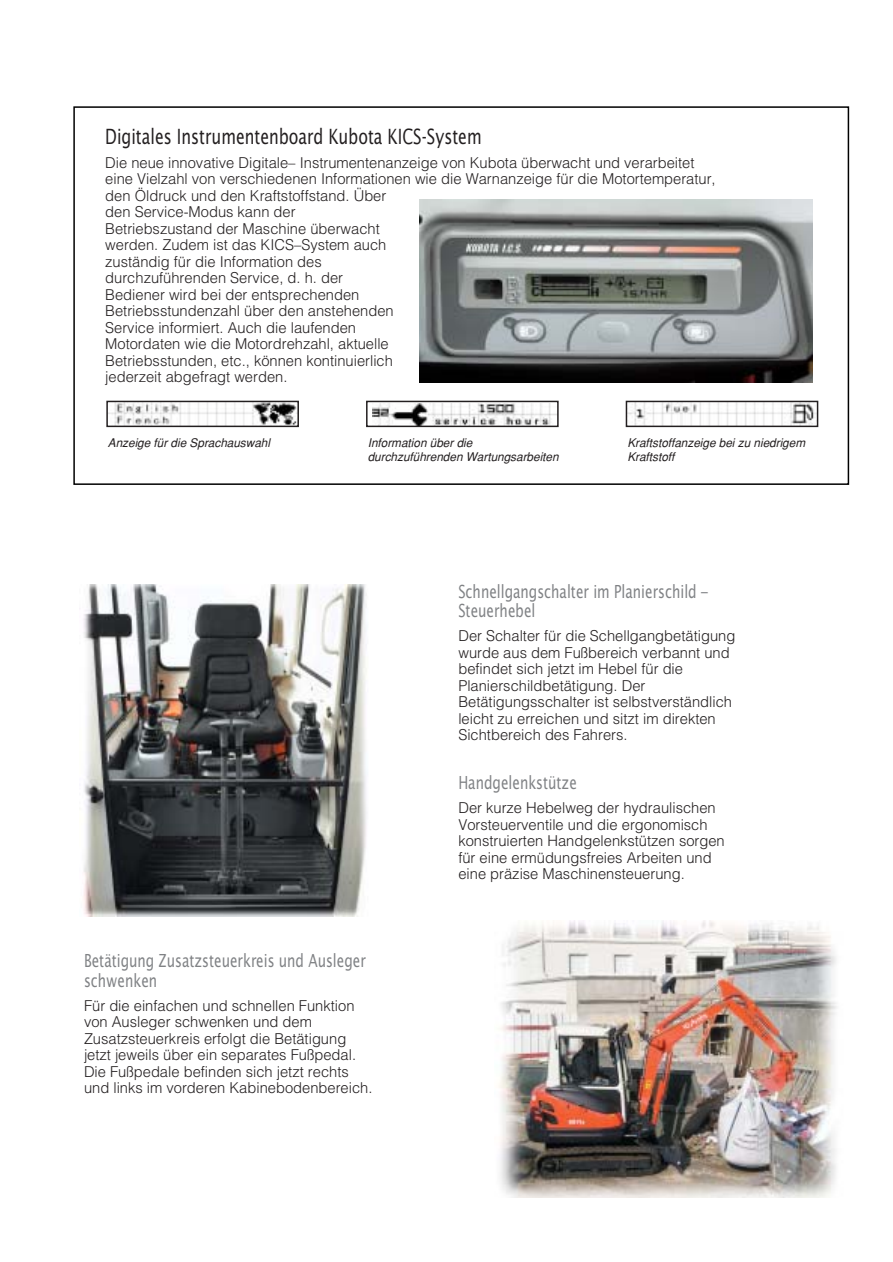
<style>
.page{position:relative;width:893px;height:1262px;background:#fff}
.page>*{position:absolute;margin:0;border:0;box-sizing:border-box;transform-origin:0 0}
.t1{font:21px "Lucida Sans";color:#231f20;scale:.75 1}
.t2{font:18px/19.5px "Lucida Sans";color:#808285;scale:.75 1}
.t3{font:300 15px/16.5px "Helvetica";color:#231f20}
.t4{font:italic 12px/13.5px "Helvetica";color:#231f20}
</style>
<div class="page">
<div style="left:73px;top:106px;width:776px;height:379px;border:2px solid #000"></div>
<img style="left:419px;top:199px;width:393px;height:183px">
<img style="left:83px;top:585px;width:284px;height:331px">
<img style="left:499px;top:920px;width:338px;height:277px">
<img style="left:109px;top:404px;width:187px;height:20px">
<div style="left:106px;top:401px;width:193px;height:26px;border:2px solid #231f20"></div>
<img style="left:372px;top:404px;width:183px;height:20px">
<div style="left:366px;top:401px;width:192px;height:26px;border:2px solid #231f20"></div>
<img style="left:628px;top:404px;width:187px;height:20px">
<div style="left:625px;top:401px;width:193px;height:26px;border:2px solid #231f20"></div>
<h1 class="t1" style="left:105px;top:128px;width:503px">Digitales Instrumentenboard Kubota KICS-System</h1>
<p class="t3" style="left:105px;top:156px;width:612px">Die neue innovative Digitale– Instrumentenanzeige von Kubota überwacht und verarbeitet eine Vielzahl von verschiedenen Informationen wie die Warnanzeige für die Motortemperatur, den Öldruck und den Kraftstoffstand. Über<br>den Service-Modus kann der<br>Betriebszustand der Maschine überwacht<br>werden. Zudem ist das KICS–System auch<br>zuständig für die Information des<br>durchzuführenden Service, d. h. der<br>Bediener wird bei der entsprechenden<br>Betriebsstundenzahl über den anstehenden<br>Service informiert. Auch die laufenden<br>Motordaten wie die Motordrehzahl, aktuelle<br>Betriebsstunden, etc., können kontinuierlich<br>jederzeit abgefragt werden.</p>
<p class="t4" style="left:108px;top:437px;width:164px">Anzeige für die Sprachauswahl</p>
<p class="t4" style="left:368px;top:437px;width:192px">Information über die durchzuführenden Wartungsarbeiten</p>
<p class="t4" style="left:627px;top:437px;width:179px">Kraftstoffanzeige bei zu niedrigem<br>Kraftstoff</p>
<p class="t2" style="left:458px;top:583px;width:334px">Schnellgangschalter im Planierschild –<br>Steuerhebel</p>
<p class="t3" style="left:458px;top:629px;width:278px">Der Schalter für die Schellgangbetätigung wurde aus dem Fußbereich verbannt und befindet sich jetzt im Hebel für die Planierschildbetätigung. Der Betätigungsschalter ist selbstverständlich leicht zu erreichen und sitzt im direkten Sichtbereich des Fahrers.</p>
<p class="t2" style="left:84px;top:952px;width:377px">Betätigung Zusatzsteuerkreis und Ausleger schwenken</p>
<p class="t3" style="left:84px;top:998px;width:290px">Für die einfachen und schnellen Funktion von Ausleger schwenken und dem Zusatzsteuerkreis erfolgt die Betätigung jetzt jeweils über ein separates Fußpedal.<br>Die Fußpedale befinden sich jetzt rechts und links im vorderen Kabinebodenbereich.</p>
<p class="t2" style="left:458px;top:774px;width:159px">Handgelenkstütze</p>
<p class="t3" style="left:458px;top:801px;width:268px">Der kurze Hebelweg der hydraulischen Vorsteuerventile und die ergonomisch konstruierten Handgelenkstützen sorgen für eine ermüdungsfreies Arbeiten und eine präzise Maschinensteuerung.</p>
</div>
